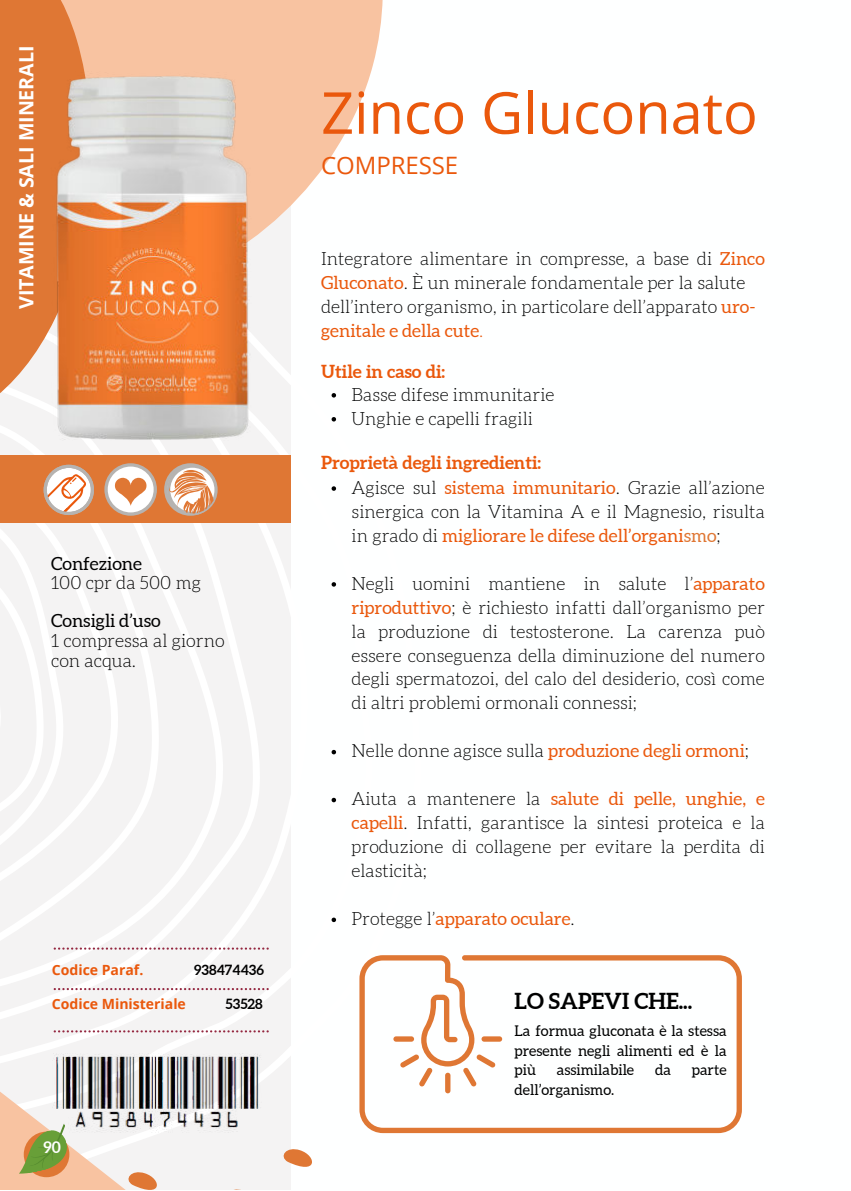
<style>
.page{position:relative;width:851px;height:1191px;background:#fff}
.page>*{position:absolute;margin:0;border:0;box-sizing:border-box;transform-origin:0 0}
.t1{font:57.8px "Open Sans";letter-spacing:-.005em;color:#ea580c}
.t2{font:24px "Open Sans";letter-spacing:-.005em;color:#ea580c}
.t3{font:700 22px "Aleo";color:#000}
.t4{font:700 19.6px "Open Sans";color:#fff}
.t5{font:300 18px/24px "Aleo";color:#000}
.t6{font:700 18px "Aleo";color:#ea580c}
.t7{font:18px "Aleo";color:#ea580c}
.t8{font:18px "Aleo";color:#000}
.t9{font:700 16px "Aleo";color:#fff}
.t10{font:14.8px/19.6px "Aleo";color:#000;text-align:justify}
.t11{font:700 14px "Open Sans";color:#ea580c}
.t12{font:700 14px "Aleo";color:#000}
.s1{font-weight:400;color:#ea580c}
.s2{color:#ea580c}
.s3{font-weight:400;color:#df7734}
.s4{font-weight:300;color:#000}
</style>
<div class="page">
<svg style="left:0;top:574px;width:337px;height:572px;fill:#f4f3f3"></svg>
<svg style="left:0;top:0;width:383px;height:574px"></svg>
<svg style="left:0;top:962px;width:251px;height:227px;fill:#f4f3f3"></svg>
<svg style="left:123px;top:1146px;width:189px;height:43px"></svg>
<svg style="left:0;top:0;width:103px;height:48px;background:#e68e55"></svg>
<div style="left:24px;top:1132px;width:45px;height:45px;background:#df7734;border-radius:50%"></div>
<div style="left:0;top:456px;width:290px;height:67px;background:#df7734"></div>
<svg style="left:54px;top:988px;width:214px;height:2px"></svg>
<svg style="left:54px;top:1030px;width:214px;height:2px"></svg>
<svg style="left:54px;top:948px;width:214px;height:2px"></svg>
<svg style="left:106px;top:465px;width:49px;height:49px"></svg>
<div style="left:104px;top:463px;width:53px;height:53px;border:3px solid #b6b3b0;border-radius:50%"></div>
<svg style="left:114px;top:478px;width:33px;height:28px"></svg>
<div style="left:164px;top:463px;width:52px;height:53px;border:3px solid #b6b3b0;border-radius:50%"></div>
<svg style="left:45px;top:466px;width:47px;height:47px"></svg>
<svg style="left:0;top:474px;width:86px;height:432px"></svg>
<div style="left:44px;top:465px;width:50px;height:50px;border:3px solid #b6b3b0;border-radius:50%"></div>
<img style="left:0;top:48px;width:354px;height:407px">
<svg style="left:359px;top:955px;width:382px;height:178px"></svg>
<div style="left:445px;top:1073px;width:5px;height:20px;background:#df7734;border-radius:3px"></div>
<svg style="left:462px;top:1054px;width:33px;height:32px"></svg>
<div style="left:481px;top:1036px;width:21px;height:6px;background:#df7734;border-radius:3px"></div>
<div style="left:393px;top:1036px;width:21px;height:6px;background:#df7734;border-radius:3px"></div>
<svg style="left:400px;top:1054px;width:32px;height:32px"></svg>
<svg style="left:19px;top:1123px;width:52px;height:51px"></svg>
<div style="left:167px;top:465px;width:50px;height:50px;border:3px solid #b6b3b0;border-radius:50%"></div>
<svg style="left:169px;top:470px;width:44px;height:44px"></svg>
<img style="left:53px;top:1053px;width:208px;height:80px">
<svg style="left:331px;top:486px;width:5px;height:5px"></svg>
<svg style="left:331px;top:582px;width:5px;height:5px"></svg>
<svg style="left:331px;top:750px;width:5px;height:4px"></svg>
<svg style="left:331px;top:798px;width:5px;height:4px"></svg>
<svg style="left:331px;top:918px;width:5px;height:4px"></svg>
<svg style="left:331px;top:393px;width:5px;height:5px"></svg>
<svg style="left:331px;top:417px;width:5px;height:5px"></svg>
<p class="t4" style="left:12px;top:309px;width:265px;rotate:-90deg">VITAMINE &amp; SALI MINERALI</p>
<p class="t8" style="left:51px;top:553px;width:92px">Confezione</p>
<p class="t5" style="left:51px;top:572px;width:151px">100 cpr da 500 mg</p>
<p class="t8" style="left:51px;top:610px;width:111px">Consigli d’uso</p>
<p class="t5" style="left:51px;top:633px;width:175px;line-height:19.4px">1 compressa al giorno con acqua.</p>
<p class="t11" style="left:52px;top:960px;width:93px">Codice Paraf.</p>
<p class="t11" style="left:52px;top:995px;width:135px">Codice Ministeriale</p>
<p class="t12" style="left:194px;top:962px;width:71px">938474436</p>
<p class="t12" style="left:225px;top:996px;width:39px">53528</p>
<p class="t9" style="left:43px;top:1138px;width:19px">90</p>
<h1 class="t1" style="left:321px;top:73px;width:438px">Zinco Gluconato</h1>
<h2 class="t2" style="left:321px;top:149px;width:139px">COMPRESSE</h2>
<p class="t5" style="left:321px;top:248px;width:445px">Integratore alimentare in compresse, a base di <span class="s1">Zinco Gluconato</span>. È un minerale fondamentale per la salute dell’intero organismo, in particolare dell’apparato <span class="s1">uro&shy;genitale e della cute</span><span class="s2">.</span></p>
<p class="t6" style="left:321px;top:361px;width:125px">Utile in caso di:</p>
<p class="t5" style="left:351px;top:384px;width:204px">Basse difese immunitarie<br>Unghie e capelli fragili</p>
<p class="t6" style="left:321px;top:452px;width:221px">Proprietà degli ingredienti:</p>
<p class="t5" style="left:351px;top:477px;width:414px;text-align:justify">Agisce sul <span class="s1">sistema immunitario</span>. Grazie all’azione sinergica con la Vitamina A e il Magnesio, risulta in grado di <span class="s1">migliorare le difese dell’organi</span><span class="s3">smo</span>;</p>
<p class="t5" style="left:351px;top:573px;width:414px;text-align:justify">Negli uomini mantiene in salute l’<span class="s1">apparato riproduttivo</span>; è richiesto infatti dall’organismo per la produzione di testosterone. La carenza può essere conseguenza della diminuzione del numero degli spermatozoi, del calo del desiderio, così come di altri problemi ormonali connessi;</p>
<p class="t5" style="left:351px;top:740px;width:398px">Nelle donne agisce sulla <span class="s1">produzione degli ormoni</span>;</p>
<p class="t5" style="left:351px;top:788px;width:414px;text-align:justify">Aiuta a mantenere la <span class="s1">salute di pelle, unghie, e capelli</span>. Infatti, garantisce la sintesi proteica e la produzione di collagene per evitare la perdita di elasticità;</p>
<p class="t7" style="left:351px;top:908px;width:224px"><span class="s4">Protegge l’</span>apparato oculare<span class="s4">.</span></p>
<p class="t3" style="left:514px;top:988px;width:179px">LO SAPEVI CHE...</p>
<p class="t10" style="left:514px;top:1021px;width:213px">La formua gluconata è la stessa presente negli alimenti ed è la più</p>
<p class="t10" style="left:556px;top:1060px;width:79px">assimilabile</p>
<p class="t10" style="left:654px;top:1060px;width:17px">da</p>
<p class="t10" style="left:691px;top:1060px;width:36px">parte</p>
<p class="t10" style="left:514px;top:1080px;width:101px">dell’organismo.</p>
</div>
